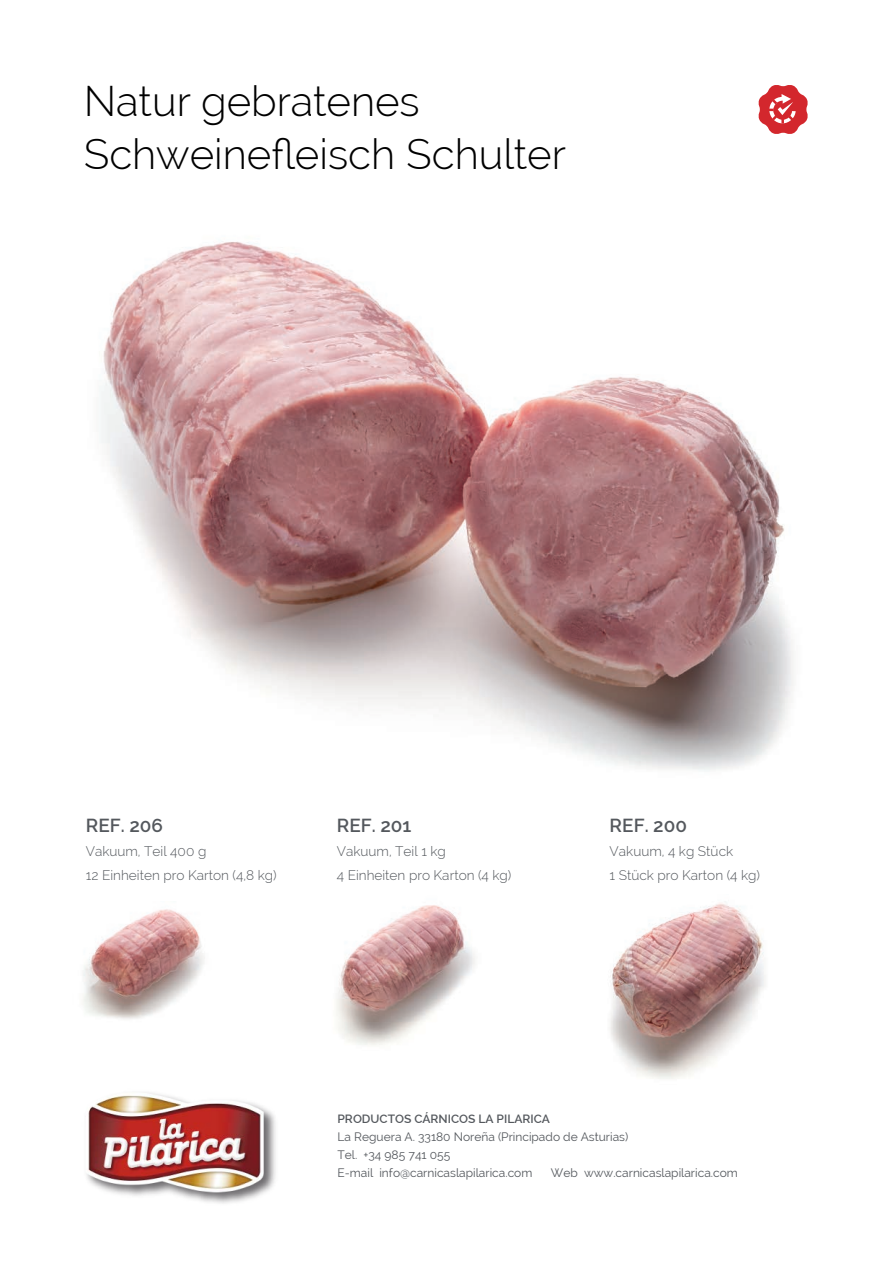
<style>
.page{position:relative;width:893px;height:1263px;background:#fff}
.page>*{position:absolute;margin:0;border:0;box-sizing:border-box;transform-origin:0 0}
.t1{font:300 42px/53.7px "Raleway";color:#000}
.t2{font:600 18.9px "Raleway";color:#54585d}
.t3{font:300 13.65px/23.5px "Raleway";color:#54585d}
.t4{font:12px/18px "Raleway";color:#54585d}
.t5{font:600 12px "Raleway";color:#54585d}
</style>
<div class="page">
<img style="left:101px;top:241px;width:693px;height:530px">
<img style="left:610px;top:901px;width:155px;height:178px">
<img style="left:83px;top:909px;width:122px;height:110px">
<img style="left:336px;top:905px;width:139px;height:140px">
<img style="left:84px;top:1091px;width:192px;height:105px">
<svg style="left:758px;top:85px;width:50px;height:49px"></svg>
<h1 class="t1" style="left:84px;top:74px;width:484px">Natur gebratenes<br>Schweinefleisch Schulter</h1>
<h2 class="t2" style="left:86px;top:815px;width:79px">REF. 206</h2>
<p class="t3" style="left:86px;top:839px;width:192px">Vakuum, Teil 400 g<br>12 Einheiten pro Karton (4,8 kg)</p>
<h2 class="t2" style="left:337px;top:815px;width:76px">REF. 201</h2>
<p class="t3" style="left:337px;top:839px;width:176px">Vakuum, Teil 1 kg<br>4 Einheiten pro Karton (4 kg)</p>
<h2 class="t2" style="left:610px;top:815px;width:79px">REF. 200</h2>
<p class="t3" style="left:610px;top:839px;width:152px">Vakuum, 4 kg Stück<br>1 Stück pro Karton (4 kg)</p>
<p class="t5" style="left:338px;top:1112px;width:214px">PRODUCTOS CÁRNICOS LA PILARICA</p>
<p class="t4" style="left:338px;top:1128px;width:292px">La Reguera A. 33180 Noreña (Principado de Asturias)<br>Tel. +34 985 741 055<br>E-mail info@carnicaslapilarica.com</p>
<p class="t4" style="left:551px;top:1164px;width:189px">Web www.carnicaslapilarica.com</p>
</div>
